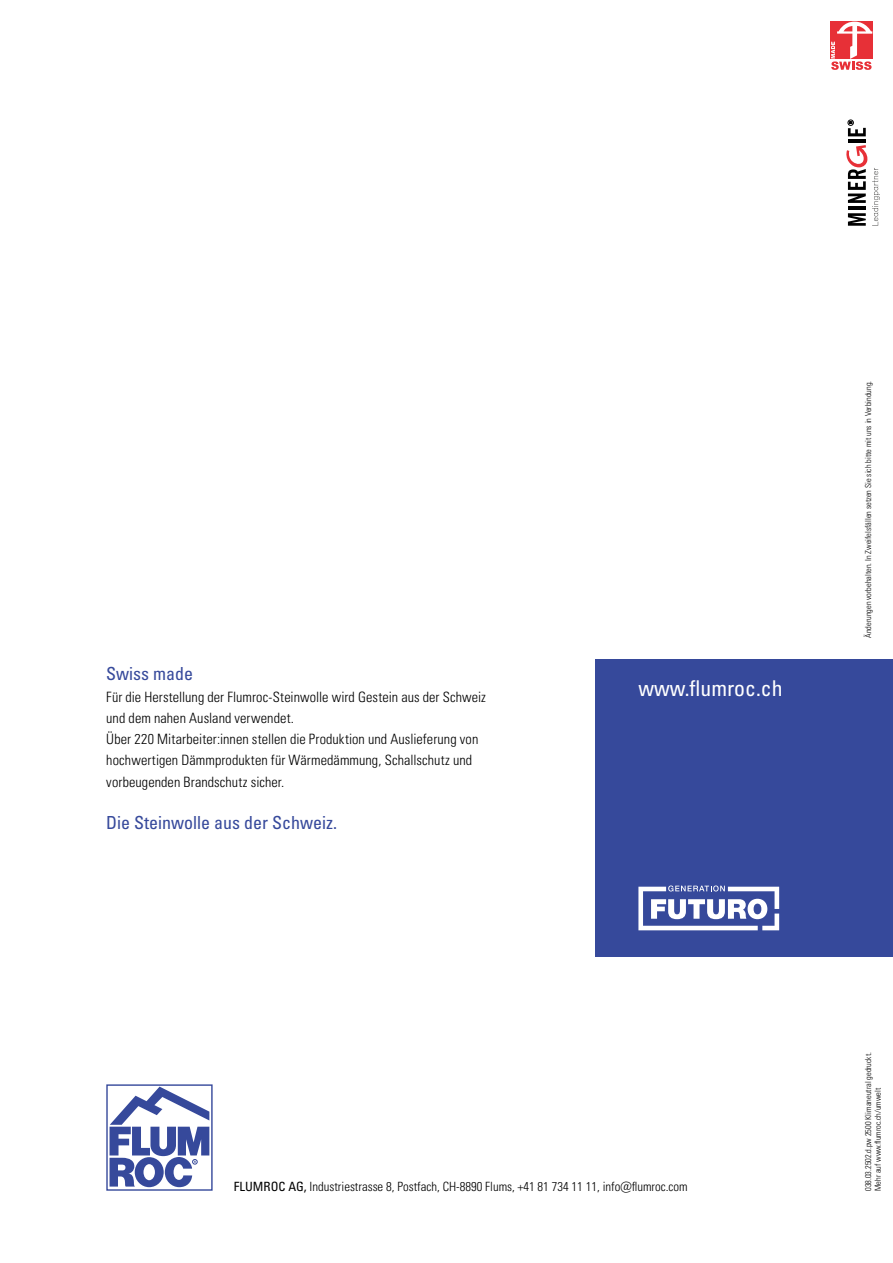
<style>
.page{position:relative;width:893px;height:1263px;background:#fff}
.page>*{position:absolute;margin:0;border:0;box-sizing:border-box;transform-origin:0 0}
.t1{font:condensed 21.75px "Univers LT Pro";color:#fff}
.t2{font:condensed 18px "Univers LT Pro";color:#36499b}
.t3{font:300 condensed 14.25px/21.3px "Univers LT Pro";letter-spacing:.005em;color:#000}
.t4{font:300 condensed 12.75px "Univers LT Pro";color:#000}
.t5{font:300 condensed 8.25px/9.9px "Univers LT Pro";color:#000}
.s1{font-weight:400}
</style>
<div class="page">
<div style="left:595px;top:659px;width:298px;height:298px;background:#36499b"></div>
<div style="left:830px;top:21px;width:43px;height:38px;background:#e73037"></div>
<svg style="left:831px;top:21px;width:41px;height:49px"></svg>
<hr style="left:848px;top:140px;width:18px;height:3px;background:#000">
<svg style="left:846px;top:145px;width:34px;height:81px"></svg>
<svg style="left:848px;top:120px;width:18px;height:16px"></svg>
<div style="left:106px;top:1084px;width:107px;height:107px;border:1px solid #36499b"></div>
<svg style="left:110px;top:1086px;width:99px;height:101px"></svg>
<svg style="left:638px;top:885px;width:141px;height:45px"></svg>
<p class="t2" style="left:106px;top:663px;width:88px">Swiss made</p>
<p class="t3" style="left:106px;top:685px;width:381px">Für die Herstellung der Flumroc-Steinwolle wird Gestein aus der Schweiz und dem nahen Ausland verwendet.<br>Über 220 Mitarbeiter:innen stellen die Produktion und Auslieferung von hochwertigen Dämmprodukten für Wärmedämmung, Schallschutz und vorbeugenden Brandschutz sicher.</p>
<p class="t2" style="left:106px;top:811px;width:232px">Die Steinwolle aus der Schweiz.</p>
<h1 class="t1" style="left:638px;top:674px;width:146px">www.flumroc.ch</h1>
<p class="t5" style="left:863px;top:638px;width:259px;rotate:-90deg">Änderungen vorbehalten. In Zweifelsfällen setzen Sie sich bitte mit uns in Verbindung.</p>
<p class="t4" style="left:234px;top:1177px;width:455px"><span class="s1">FLUMROC AG,</span> Industriestrasse 8, Postfach, CH-8890 Flums, +41 81 734 11 11, info@flumroc.com</p>
<p class="t5" style="left:863px;top:1191px;width:140px;rotate:-90deg">038.03.2502.d.pw 2500 Klimaneutral gedruckt.<br>Mehr auf www.flumroc.ch/umwelt</p>
</div>
